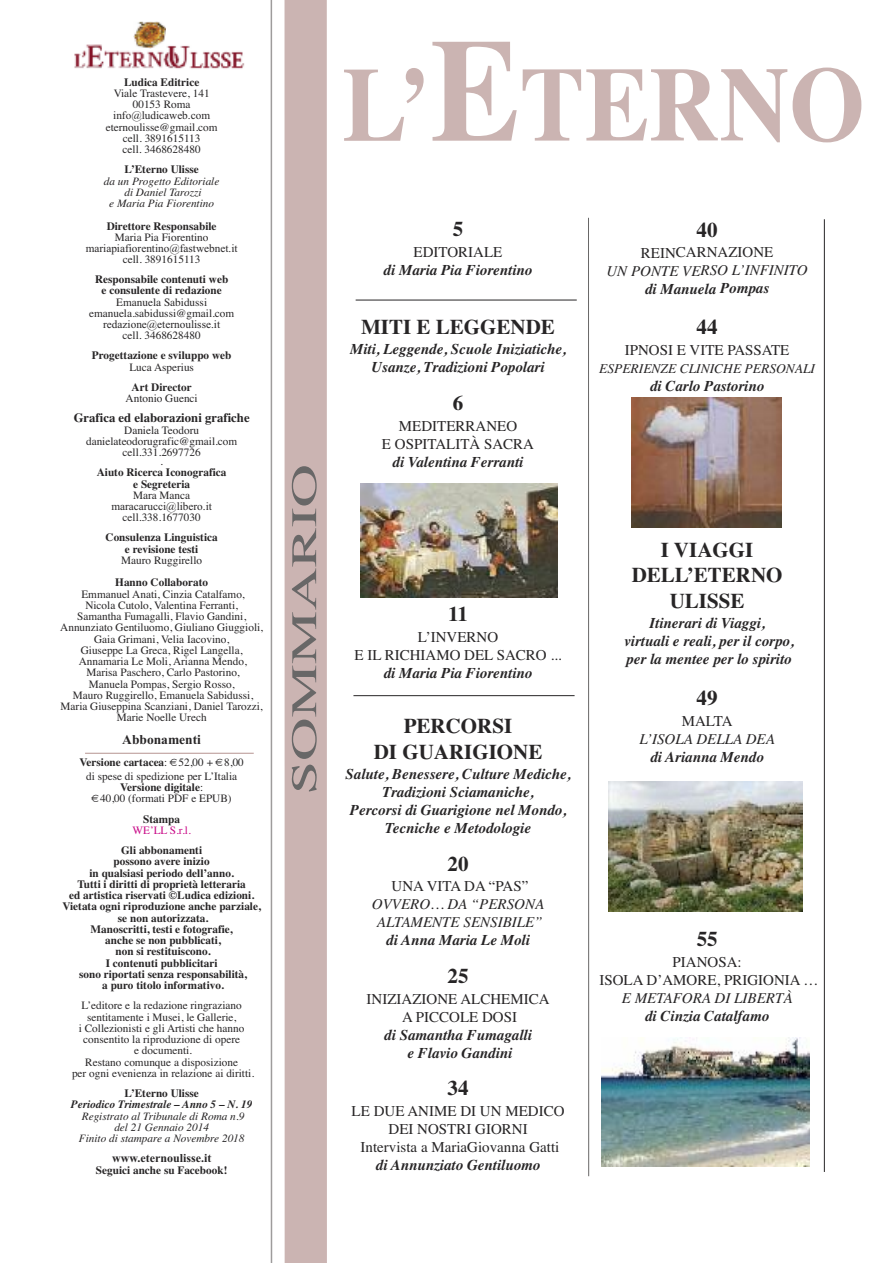
<style>
.page{position:relative;width:893px;height:1263px;background:#fff}
.page>*{position:absolute;margin:0;border:0;box-sizing:border-box;transform-origin:0 0}
.t1{font:700 105.3px "Times";color:#cbb4b2;scale:.92 1}
.t2{font:36px "Times";color:#686767;scale:1.67 1}
.t3{font:700 21px/25.2px "Times";color:#272526;text-align:center}
.t4{font:italic 700 15px/18px "Times";color:#272526;text-align:center}
.t5{font:15px/18px "Times";color:#272526;text-align:center}
.t6{font:italic 15px/18px "Times";color:#272526;text-align:center}
.t7{font:italic 13.5px "Times";color:#272526}
.t8{font:700 13.5px "Times New Roman";color:#272526}
.t9{font:700 12.75px "Times";color:#272526}
.t10{font:700 12px "Times New Roman";color:#272526}
.t11{font:11.25px/11.2px "Times";color:#272526;text-align:center}
.t12{font:700 11.25px/11.2px "Times";color:#272526;text-align:center}
.t13{font:italic 11.25px/11.2px "Times";color:#272526;text-align:center}
.t14{font:11.25px "Times New Roman";color:#272526}
.t15{font:italic 700 11.25px "Times";color:#272526}
.t16{font:11.25px "Times";color:#c90b88}
.s1{font-weight:700}
.s2{font-size:146.4px}
</style>
<div class="page">
<div style="left:284px;top:0;width:43px;height:1263px;background:#cbb4b2"></div>
<hr style="left:271px;top:0;width:1px;height:1263px;background:#9e9c9c">
<img style="left:74px;top:44px;width:171px;height:25px">
<img style="left:133px;top:21px;width:32px;height:28px">
<hr style="left:588px;top:218px;width:1px;height:958px;background:#686767">
<hr style="left:356px;top:300px;width:221px;height:1px;background:#272526">
<hr style="left:85px;top:753px;width:169px;height:1px;background:#b69491">
<hr style="left:824px;top:219px;width:1px;height:953px;background:#272526">
<img style="left:361px;top:483px;width:196px;height:115px">
<img style="left:631px;top:398px;width:151px;height:129px">
<img style="left:608px;top:781px;width:195px;height:130px">
<img style="left:602px;top:1038px;width:208px;height:128px">
<hr style="left:353px;top:695px;width:222px;height:1px;background:#272526">
<p class="t12" style="left:124px;top:76px;width:77px">Ludica Editrice</p>
<p class="t11" style="left:114px;top:88px;width:97px">Viale Trastevere, 141<br>00153 Roma</p>
<p class="t14" style="left:113px;top:109px;width:98px">info@ludicaweb.com</p>
<p class="t11" style="left:106px;top:121px;width:113px">eternoulisse@gmail.com cell. 3891615113<br>cell. 3468628480</p>
<p class="t12" style="left:125px;top:164px;width:76px">L’Eterno Ulisse</p>
<p class="t13" style="left:104px;top:175px;width:117px">da un Progetto Editoriale di Daniel Tarozzi<br>e Maria Pia Fiorentino</p>
<p class="t12" style="left:107px;top:220px;width:111px">Direttore Responsabile</p>
<p class="t11" style="left:115px;top:231px;width:95px">Maria Pia Fiorentino</p>
<p class="t14" style="left:86px;top:241px;width:153px">mariapiafiorentino@fastwebnet.it</p>
<p class="t11" style="left:123px;top:253px;width:79px">cell. 3891615113</p>
<p class="t12" style="left:95px;top:274px;width:135px">Responsabile contenuti web e consulente di redazione</p>
<p class="t11" style="left:89px;top:296px;width:147px">Emanuela Sabidussi emanuela.sabidussi@gmail.com</p>
<p class="t14" style="left:103px;top:317px;width:118px">redazione@eternoulisse.it</p>
<p class="t11" style="left:123px;top:330px;width:80px">cell. 3468628480</p>
<p class="t12" style="left:92px;top:350px;width:141px">Progettazione e sviluppo web</p>
<p class="t11" style="left:129px;top:361px;width:66px">Luca Asperius</p>
<p class="t12" style="left:132px;top:381px;width:62px">Art Director</p>
<p class="t11" style="left:126px;top:393px;width:74px">Antonio Guenci</p>
<p class="t9" style="left:74px;top:411px;width:177px">Grafica ed elaborazioni grafiche</p>
<p class="t11" style="left:86px;top:424px;width:153px">Daniela Teodoru danielateodorugrafic@gmail.com cell.331.2697726</p>
<p class="t11" style="left:160px;top:456px;width:4px">.</p>
<p class="t12" style="left:97px;top:467px;width:131px">Aiuto Ricerca Iconografica e Segreteria</p>
<p class="t11" style="left:133px;top:489px;width:59px">Mara Manca</p>
<p class="t14" style="left:111px;top:499px;width:102px">maracarucci@libero.it</p>
<p class="t11" style="left:123px;top:512px;width:80px">cell.338.1677030</p>
<p class="t12" style="left:106px;top:532px;width:114px">Consulenza Linguistica e revisione testi</p>
<p class="t11" style="left:121px;top:554px;width:82px">Mauro Ruggirello</p>
<p class="t12" style="left:115px;top:577px;width:94px">Hanno Collaborato</p>
<p class="t11" style="left:60px;top:588px;width:204px">Emmanuel Anati, Cinzia Catalfamo,<br>Nicola Cutolo, Valentina Ferranti,<br>Samantha Fumagalli, Flavio Gandini, Annunziato Gentiluomo, Giuliano Giuggioli, Gaia Grimani, Velia Iacovino,<br>Giuseppe La Greca, Rigel Langella, Annamaria Le Moli, Arianna Mendo,<br>Marisa Paschero, Carlo Pastorino,<br>Manuela Pompas, Sergio Rosso,<br>Mauro Ruggirello, Emanuela Sabidussi, Maria Giuseppina Scanziani, Daniel Tarozzi, Marie Noelle Urech</p>
<p class="t8" style="left:122px;top:731px;width:80px">Abbonamenti</p>
<p class="t11" style="left:79px;top:756px;width:166px;line-height:13.5px"><span class="s1">Versione cartacea</span>: €52,00 + €8,00 di spese di spedizione per L’Italia</p>
<p class="t11" style="left:92px;top:782px;width:141px"><span class="s1">Versione digitale</span>:<br>€40,00 (formati PDF e EPUB)</p>
<p class="t12" style="left:143px;top:813px;width:38px">Stampa</p>
<p class="t16" style="left:133px;top:823px;width:60px">WE’LL S.r.l.</p>
<p class="t12" style="left:62px;top:845px;width:200px">Gli abbonamenti<br>possono avere inizio<br>in qualsiasi periodo dell’anno.<br>Tutti i diritti di proprietà letteraria<br>ed artistica riservati ©Ludica edizioni.<br>Vietata ogni riproduzione anche parziale, se non autorizzata.<br>Manoscritti, testi e fotografie,<br>anche se non pubblicati,<br>non si restituiscono.<br>I contenuti pubblicitari<br>sono riportati senza responsabilità,<br>a puro titolo informativo.</p>
<p class="t11" style="left:72px;top:1000px;width:184px">L’editore e la redazione ringraziano sentitamente i Musei, le Gallerie,<br>i Collezionisti e gli Artisti che hanno consentito la riproduzione di opere<br>e documenti.<br>Restano comunque a disposizione<br>per ogni evenienza in relazione ai diritti.</p>
<p class="t12" style="left:125px;top:1088px;width:76px">L’Eterno Ulisse</p>
<p class="t15" style="left:71px;top:1098px;width:183px">Periodico Trimestrale – Anno 5 – N. 19</p>
<p class="t13" style="left:79px;top:1110px;width:167px">Registrato al Tribunale di Roma n.9 del 21 Gennaio 2014<br>Finito di stampare a Novembre 2018</p>
<p class="t10" style="left:112px;top:1151px;width:101px">www.eternoulisse.it</p>
<p class="t12" style="left:96px;top:1164px;width:133px">Seguici anche su Facebook!</p>
<h1 class="t1" style="left:342px;top:43px;width:570px">L’<span class="s2">E</span>TERNO</h1>
<h2 class="t2" style="left:283px;top:794px;width:199px;rotate:-90deg">SOMMARIO</h2>
<h3 class="t3" style="left:453px;top:217px;width:12px">5</h3>
<h3 class="t5" style="left:414px;top:243px;width:90px">EDITORIALE</h3>
<h3 class="t4" style="left:384px;top:261px;width:150px">di Maria Pia Fiorentino</h3>
<h3 class="t3" style="left:361px;top:314px;width:195px">MITI E LEGGENDE</h3>
<h3 class="t4" style="left:350px;top:340px;width:217px">Miti, Leggende, Scuole Iniziatiche,<br>Usanze, Tradizioni Popolari</h3>
<h3 class="t3" style="left:453px;top:390px;width:12px">6</h3>
<h3 class="t5" style="left:382px;top:416px;width:154px">MEDITERRANEO<br>E OSPITALITÀ SACRA</h3>
<h3 class="t4" style="left:393px;top:452px;width:132px">di Valentina Ferranti</h3>
<h3 class="t3" style="left:697px;top:217px;width:22px">40</h3>
<h3 class="t5" style="left:641px;top:243px;width:134px">REINCARNAZIONE</h3>
<h3 class="t6" style="left:606px;top:261px;width:203px">UN PONTE VERSO L’INFINITO</h3>
<h3 class="t4" style="left:645px;top:279px;width:126px">di Manuela Pompas</h3>
<h3 class="t3" style="left:697px;top:314px;width:22px">44</h3>
<h3 class="t5" style="left:625px;top:340px;width:166px">IPNOSI E VITE PASSATE</h3>
<p class="t7" style="left:599px;top:360px;width:217px">ESPERIENZE CLINICHE PERSONALI</p>
<h3 class="t4" style="left:650px;top:376px;width:116px">di Carlo Pastorino</h3>
<h3 class="t3" style="left:448px;top:601px;width:21px">11</h3>
<h3 class="t5" style="left:354px;top:628px;width:209px">L’INVERNO<br>E IL RICHIAMO DEL SACRO ...</h3>
<h3 class="t4" style="left:384px;top:664px;width:150px">di Maria Pia Fiorentino</h3>
<h3 class="t3" style="left:374px;top:713px;width:170px">PERCORSI<br>DI GUARIGIONE</h3>
<h3 class="t4" style="left:346px;top:765px;width:227px">Salute, Benessere, Culture Mediche,<br>Tradizioni Sciamaniche,<br>Percorsi di Guarigione nel Mondo,<br>Tecniche e Metodologie</h3>
<h3 class="t3" style="left:448px;top:851px;width:22px">20</h3>
<h3 class="t5" style="left:392px;top:877px;width:138px">UNA VITA DA “PAS”</h3>
<h3 class="t6" style="left:372px;top:895px;width:174px">OVVERO… DA “PERSONA<br>ALTAMENTE SENSIBILE”</h3>
<h3 class="t4" style="left:386px;top:931px;width:145px">di Anna Maria Le Moli</h3>
<h3 class="t3" style="left:448px;top:963px;width:22px">25</h3>
<h3 class="t5" style="left:367px;top:989px;width:184px">INIZIAZIONE ALCHEMICA<br>A PICCOLE DOSI</h3>
<h3 class="t4" style="left:384px;top:1025px;width:149px">di Samantha Fumagalli e Flavio Gandini</h3>
<h3 class="t3" style="left:448px;top:1075px;width:22px">34</h3>
<h3 class="t5" style="left:352px;top:1102px;width:214px">LE DUE ANIME DI UN MEDICO<br>DEI NOSTRI GIORNI<br>Intervista a MariaGiovanna Gatti</h3>
<h3 class="t4" style="left:376px;top:1156px;width:166px">di Annunziato Gentiluomo</h3>
<h3 class="t3" style="left:632px;top:537px;width:152px">I VIAGGI<br>DELL’ETERNO<br>ULISSE</h3>
<h3 class="t4" style="left:624px;top:614px;width:171px">Itinerari di Viaggi,<br>virtuali e reali, per il corpo, per la mentee per lo spirito</h3>
<h3 class="t3" style="left:697px;top:685px;width:22px">49</h3>
<h3 class="t5" style="left:682px;top:711px;width:52px">MALTA</h3>
<h3 class="t6" style="left:639px;top:729px;width:137px">L’ISOLA DELLA DEA</h3>
<h3 class="t4" style="left:650px;top:747px;width:115px">di Arianna Mendo</h3>
<h3 class="t3" style="left:697px;top:926px;width:22px">55</h3>
<h3 class="t5" style="left:599px;top:952px;width:221px">PIANOSA:<br>ISOLA D’AMORE, PRIGIONIA …</h3>
<h3 class="t6" style="left:622px;top:988px;width:172px">E METAFORA DI LIBERTÀ</h3>
<h3 class="t4" style="left:645px;top:1006px;width:126px">di Cinzia Catalfamo</h3>
</div>
